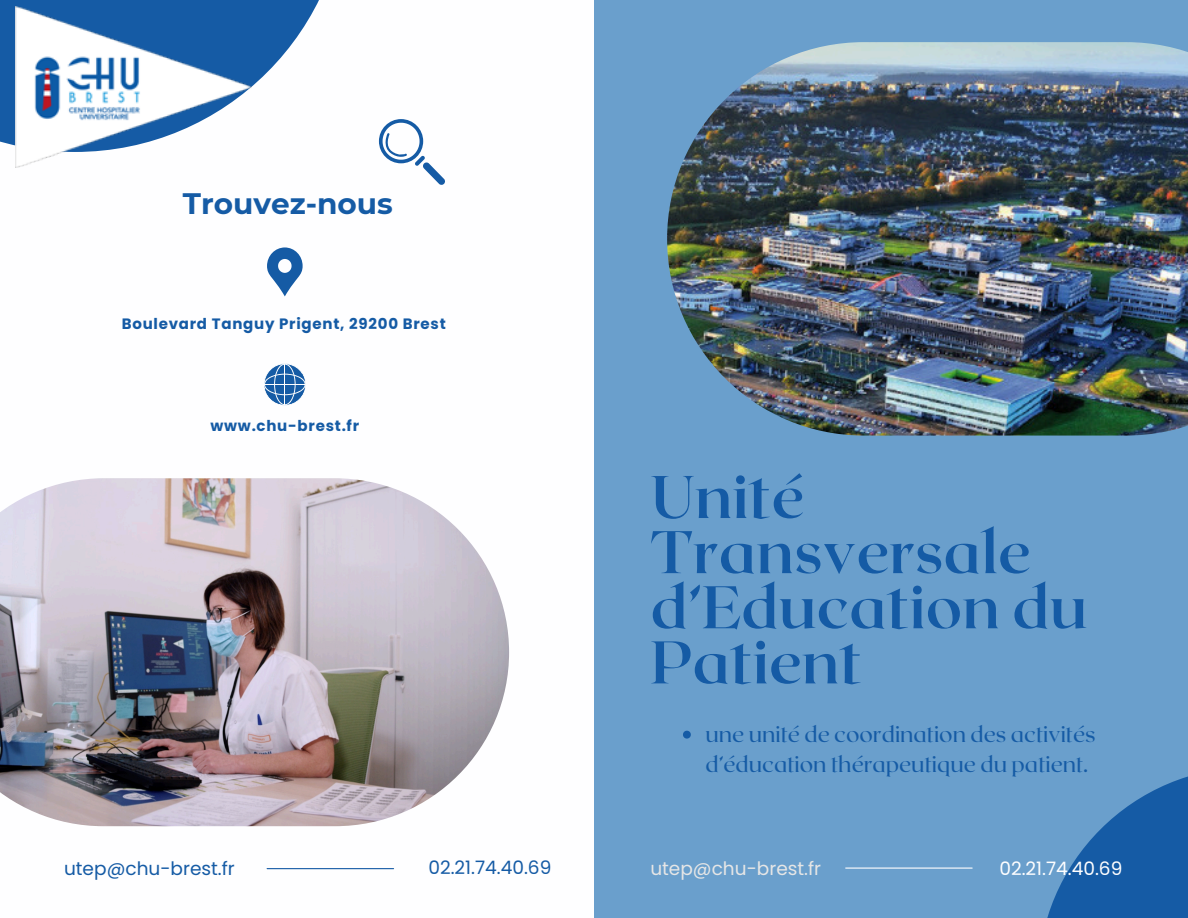
<style>
.page{position:relative;width:1188px;height:918px;background:#6a9fcc}
.page>*{position:absolute;margin:0;border:0;box-sizing:border-box;transform-origin:0 0}
.t1{font:700 60px/55.2px "Roxborough CF";color:#155ba5}
.t2{font:700 29.55px "Montserrat";color:#155ba5}
.t3{font:22.5px/30.3px "Roxborough CF";color:#155ba5}
.t4{font:18.6px "Poppins";color:#155ba5}
.t5{font:18.6px "Poppins";color:#e6e6e6}
.t6{font:18.6px "Poppins";color:#fefeff}
.t7{font:700 15px "Poppins";letter-spacing:.05em;color:#155ba5}
</style>
<div class="page">
<div style="left:0;top:0;width:594px;height:918px;background:#fefeff"></div>
<img style="left:0;top:478px;width:509px;height:348px">
<img style="left:667px;top:42px;width:521px;height:394px">
<svg style="left:1047px;top:776px;width:141px;height:142px;fill:#155ba5"></svg>
<hr style="left:267px;top:868px;width:127px;height:1px;background:#155ba5">
<svg style="left:0;top:0;width:319px;height:152px"></svg>
<img style="left:16px;top:6px;width:236px;height:161px">
<svg style="left:264px;top:363px;width:42px;height:43px"></svg>
<hr style="left:284px;top:364px;width:1px;height:41px;background:#fff">
<hr style="left:265px;top:384px;width:40px;height:1px;background:#fff">
<svg style="left:379px;top:119px;width:66px;height:65px"></svg>
<hr style="left:846px;top:868px;width:126px;height:1px;background:#fefeff">
<svg style="left:267px;top:247px;width:36px;height:49px"></svg>
<svg style="left:683px;top:731px;width:8px;height:8px"></svg>
<h4 class="t2" style="left:183px;top:185px;width:212px">Trouvez-nous</h4>
<h4 class="t7" style="left:122px;top:313px;width:325px">Boulevard Tanguy Prigent, 29200 Brest</h4>
<p class="t7" style="left:210px;top:416px;width:150px">www.chu-brest.fr</p>
<p class="t1" style="left:650px;top:466px;width:438px">Unité<br>Transversale d’Education du<br>Patient</p>
<p class="t3" style="left:705px;top:718px;width:392px">une unité de coordination des activités d’éducation thérapeutique du patient.</p>
<p class="t4" style="left:428px;top:855px;width:124px">02.21.74.40.69</p>
<h1 class="t6" style="left:999px;top:856px;width:124px">02.21.74.40.69</h1>
<p class="t4" style="left:64px;top:856px;width:172px">utep@chu-brest.fr</p>
<h2 class="t5" style="left:650px;top:856px;width:172px">utep@chu-brest.fr</h2>
</div>
